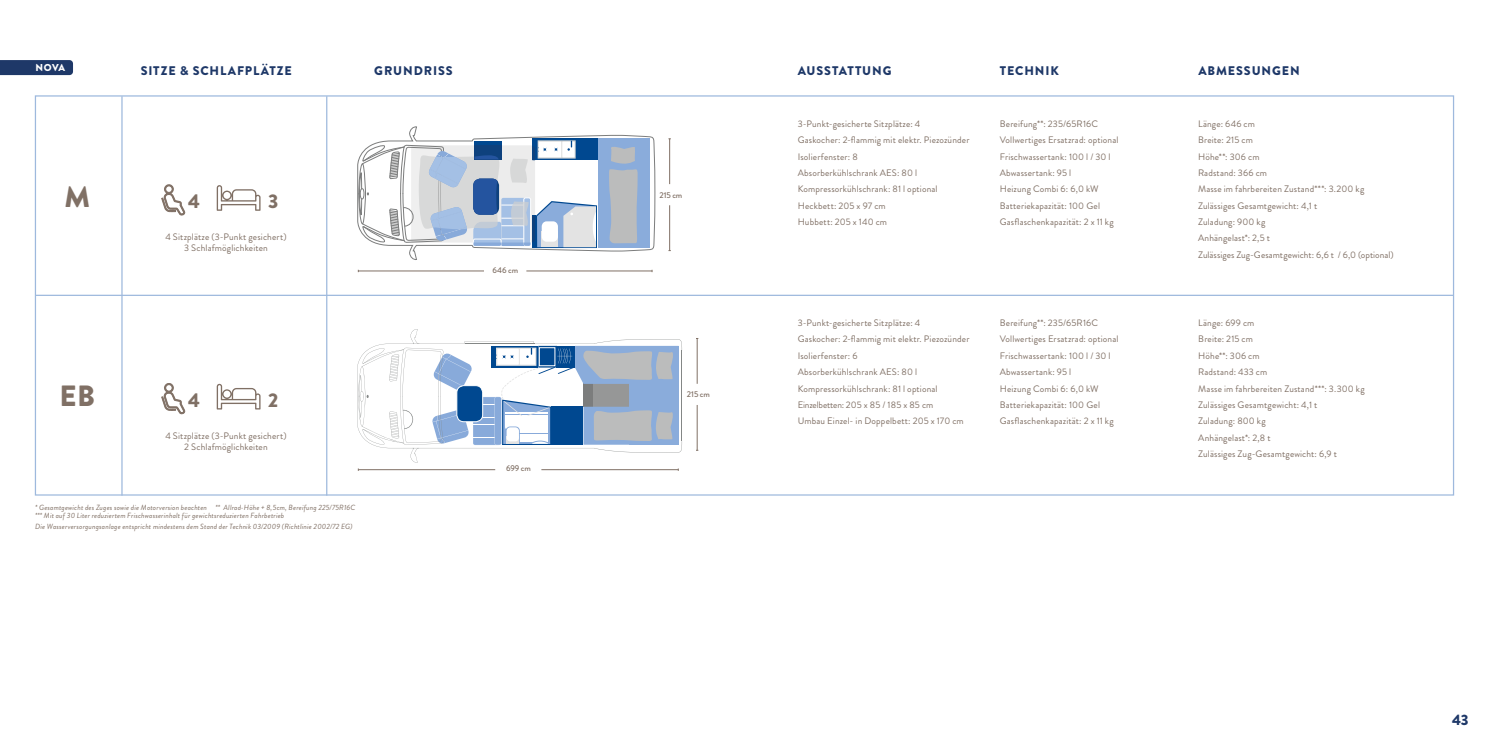
<style>
.page{position:relative;width:1489px;height:745px;background:#fff}
.page>*{position:absolute;margin:0;border:0;box-sizing:border-box;transform-origin:0 0}
.t1{font:900 29.25px "Brandon Grotesque";color:#807065}
.t2{font:900 19.75px "Brandon Grotesque";color:#807065}
.t3{font:900 15px "Brandon Grotesque";color:#1e3868}
.t4{font:900 12.5px "Brandon Grotesque";letter-spacing:.07em;color:#1e3868}
.t5{font:900 10px "Brandon Grotesque";color:#fff}
.t6{font:9.38px/16.4px "Brandon Grotesque";letter-spacing:.015em;color:#807065}
.t7{font:500 8.38px "Brandon Grotesque";letter-spacing:-.005em;color:#807065}
.t8{font:italic 7.5px/8.8px "Brandon Grotesque";letter-spacing:.02em;color:#807065}
</style>
<div class="page">
<hr style="left:526px;top:270px;width:126px;height:1px;background:#807065">
<hr style="left:358px;top:270px;width:126px;height:1px;background:#807065">
<svg style="left:217px;top:185px;width:43px;height:26px"></svg>
<svg style="left:161px;top:184px;width:24px;height:31px"></svg>
<svg style="left:217px;top:383px;width:43px;height:26px"></svg>
<svg style="left:161px;top:383px;width:24px;height:30px"></svg>
<svg style="left:357px;top:126px;width:298px;height:134px"></svg>
<svg style="left:357px;top:330px;width:325px;height:132px"></svg>
<hr style="left:541px;top:469px;width:137px;height:1px;background:#807065">
<hr style="left:358px;top:469px;width:137px;height:1px;background:#807065">
<hr style="left:697px;top:404px;width:1px;height:46px;background:#807065">
<hr style="left:697px;top:338px;width:1px;height:45px;background:#807065">
<hr style="left:669px;top:205px;width:1px;height:45px;background:#807065">
<hr style="left:669px;top:139px;width:1px;height:45px;background:#807065">
<svg style="left:0;top:60px;width:73px;height:15px"></svg>
<hr style="left:35px;top:294px;width:1418px;height:2px;background:#9eb9dd">
<hr style="left:326px;top:96px;width:1px;height:399px;background:#9eb9dd">
<hr style="left:121px;top:96px;width:2px;height:399px;background:#9eb9dd">
<p class="t5" style="left:36px;top:60px;width:31px">NOVA</p>
<h1 class="t1" style="left:65px;top:176px;width:27px">M</h1>
<h1 class="t1" style="left:60px;top:375px;width:37px">EB</h1>
<h3 class="t4" style="left:141px;top:62px;width:153px">SITZE &amp; SCHLAFPLÄTZE</h3>
<h3 class="t4" style="left:374px;top:62px;width:80px">GRUNDRISS</h3>
<h3 class="t4" style="left:797px;top:62px;width:95px">AUSSTATTUNG</h3>
<h3 class="t4" style="left:999px;top:62px;width:60px">TECHNIK</h3>
<h3 class="t4" style="left:1198px;top:62px;width:103px">ABMESSUNGEN</h3>
<h2 class="t2" style="left:188px;top:187px;width:13px">4</h2>
<h2 class="t2" style="left:268px;top:187px;width:12px">3</h2>
<p class="t6" style="left:165px;top:232px;width:123px;line-height:10.5px;text-align:center">4 Sitzplätze (3-Punkt gesichert)<br>3 Schlafmöglichkeiten</p>
<h2 class="t2" style="left:188px;top:385px;width:13px">4</h2>
<h2 class="t2" style="left:268px;top:385px;width:12px">2</h2>
<p class="t6" style="left:165px;top:430px;width:123px;line-height:10.5px;text-align:center">4 Sitzplätze (3-Punkt gesichert)<br>2 Schlafmöglichkeiten</p>
<p class="t7" style="left:492px;top:264px;width:27px">646 cm</p>
<p class="t7" style="left:506px;top:462px;width:26px">699 cm</p>
<p class="t7" style="left:659px;top:189px;width:24px">215 cm</p>
<p class="t7" style="left:687px;top:388px;width:24px">215 cm</p>
<p class="t6" style="left:797px;top:115px;width:173px">3-Punkt-gesicherte Sitzplätze: 4<br>Gaskocher: 2-flammig mit elektr. Piezozünder<br>Isolierfenster: 8<br>Absorberkühlschrank AES: 80 l<br>Kompressorkühlschrank: 81 l optional<br>Heckbett: 205 x 97 cm<br>Hubbett: 205 x 140 cm</p>
<p class="t6" style="left:999px;top:115px;width:120px">Bereifung**: 235/65R16C<br>Vollwertiges Ersatzrad: optional<br>Frischwassertank: 100 l / 30 l<br>Abwassertank: 95 l<br>Heizung Combi 6: 6,0 kW<br>Batteriekapazität: 100 Gel<br>Gasflaschenkapazität: 2 x 11 kg</p>
<p class="t6" style="left:797px;top:314px;width:173px">3-Punkt-gesicherte Sitzplätze: 4<br>Gaskocher: 2-flammig mit elektr. Piezozünder Isolierfenster: 6<br>Absorberkühlschrank AES: 80 l Kompressorkühlschrank: 81 l optional Einzelbetten: 205 x 85 / 185 x 85 cm<br>Umbau Einzel- in Doppelbett: 205 x 170 cm</p>
<p class="t6" style="left:999px;top:314px;width:120px">Bereifung**: 235/65R16C<br>Vollwertiges Ersatzrad: optional<br>Frischwassertank: 100 l / 30 l<br>Abwassertank: 95 l<br>Heizung Combi 6: 6,0 kW<br>Batteriekapazität: 100 Gel<br>Gasflaschenkapazität: 2 x 11 kg</p>
<p class="t6" style="left:1197px;top:115px;width:197px">Länge: 646 cm<br>Breite: 215 cm<br>Höhe**: 306 cm<br>Radstand: 366 cm<br>Masse im fahrbereiten Zustand***: 3.200 kg<br>Zulässiges Gesamtgewicht: 4,1 t<br>Zuladung: 900 kg<br>Anhängelast*: 2,5 t<br>Zulässiges Zug-Gesamtgewicht: 6,6 t / 6,0 (optional)</p>
<p class="t6" style="left:1198px;top:314px;width:168px">Länge: 699 cm<br>Breite: 215 cm<br>Höhe**: 306 cm<br>Radstand: 433 cm<br>Masse im fahrbereiten Zustand***: 3.300 kg<br>Zulässiges Gesamtgewicht: 4,1 t<br>Zuladung: 800 kg<br>Anhängelast*: 2,8 t<br>Zulässiges Zug-Gesamtgewicht: 6,9 t</p>
<p class="t8" style="left:35px;top:502px;width:322px">* Gesamtgewicht des Zuges sowie die Motorversion beachten ** Allrad-Höhe + 8,5cm, Bereifung 225/75R16C *** Mit auf 30 Liter reduziertem Frischwasserinhalt für gewichtsreduzierten Fahrbetrieb</p>
<p class="t8" style="left:35px;top:521px;width:319px">Die Wasserversorgungsanlage entspricht mindestens dem Stand der Technik 03/2009 (Richtlinie 2002/72 EG)</p>
<h3 class="t3" style="left:1451px;top:708px;width:18px">43</h3>
</div>
